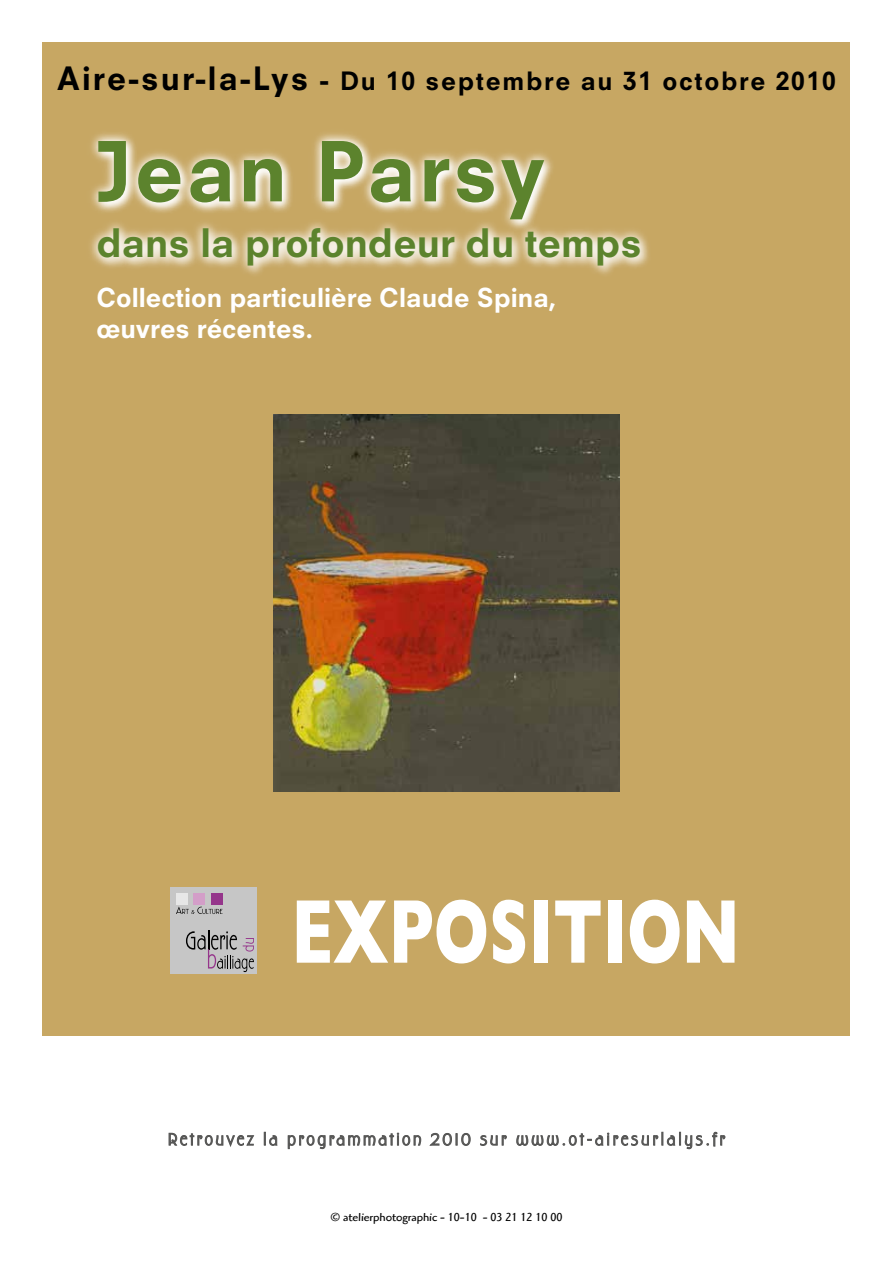
<style>
.page{position:relative;width:893px;height:1263px;background:#fff}
.page>*{position:absolute;margin:0;border:0;box-sizing:border-box;transform-origin:0 0}
.t1{font:700 91.8px "Gill Sans";color:#fff;scale:.71 1}
.t2{font:800 80.25px "Neuzeit S";letter-spacing:.035em;color:#5c832d}
.t3{font:800 38.25px "Neuzeit S";color:#5c832d}
.t4{font:800 25.5px/30.6px "Neuzeit S";color:#fff}
.t5{font:800 24.6px "Neuzeit S";letter-spacing:.07em;color:#000}
.t6{font:12px "Highlander";color:#000}
.s1{font-size:31.35px}
.s2{font-size:26.85px}
</style>
<div class="page">
<div style="left:43px;top:43px;width:807px;height:993px;background:#c7a763"></div>
<div style="left:171px;top:887px;width:86px;height:87px;background:#c6c6c6"></div>
<svg style="left:186px;top:930px;width:68px;height:42px"></svg>
<div style="left:176px;top:893px;width:12px;height:12px;background:#e7e7e7"></div>
<div style="left:193px;top:893px;width:12px;height:12px;background:#d39ec8"></div>
<div style="left:211px;top:893px;width:12px;height:12px;background:#95358b"></div>
<svg style="left:176px;top:906px;width:47px;height:8px"></svg>
<svg style="left:169px;top:1133px;width:85px;height:13px"></svg>
<svg style="left:264px;top:1132px;width:13px;height:14px"></svg>
<svg style="left:288px;top:1133px;width:133px;height:16px"></svg>
<svg style="left:430px;top:1133px;width:40px;height:13px"></svg>
<svg style="left:480px;top:1135px;width:27px;height:11px"></svg>
<svg style="left:517px;top:1132px;width:208px;height:17px"></svg>
<img style="left:274px;top:414px;width:345px;height:377px">
<div style="left:89px;top:131px;width:464px;height:98px;background:#fff;opacity:.75"></div>
<div style="left:83px;top:215px;width:571px;height:65px;background:#c7a763"></div>
<div style="left:89px;top:220px;width:560px;height:55px;background:#fff;opacity:.75"></div>
<p class="t5" style="left:57px;top:66px;width:780px"><span class="s1">Aire-sur-la-Lys</span> <span class="s2">-</span> Du 10 septembre au 31 octobre 2010</p>
<h2 class="t2" style="left:96px;top:123px;width:450px">Jean Parsy</h2>
<h3 class="t3" style="left:96px;top:220px;width:547px">dans la profondeur du temps</h3>
<p class="t4" style="left:96px;top:282px;width:461px">Collection particulière Claude Spina, œuvres récentes.</p>
<h1 class="t1" style="left:291px;top:859px;width:633px">EXPOSITION</h1>
<p class="t6" style="left:330px;top:1210px;width:234px">© atelierphotographic - 10-10 - 03 21 12 10 00</p>
</div>
